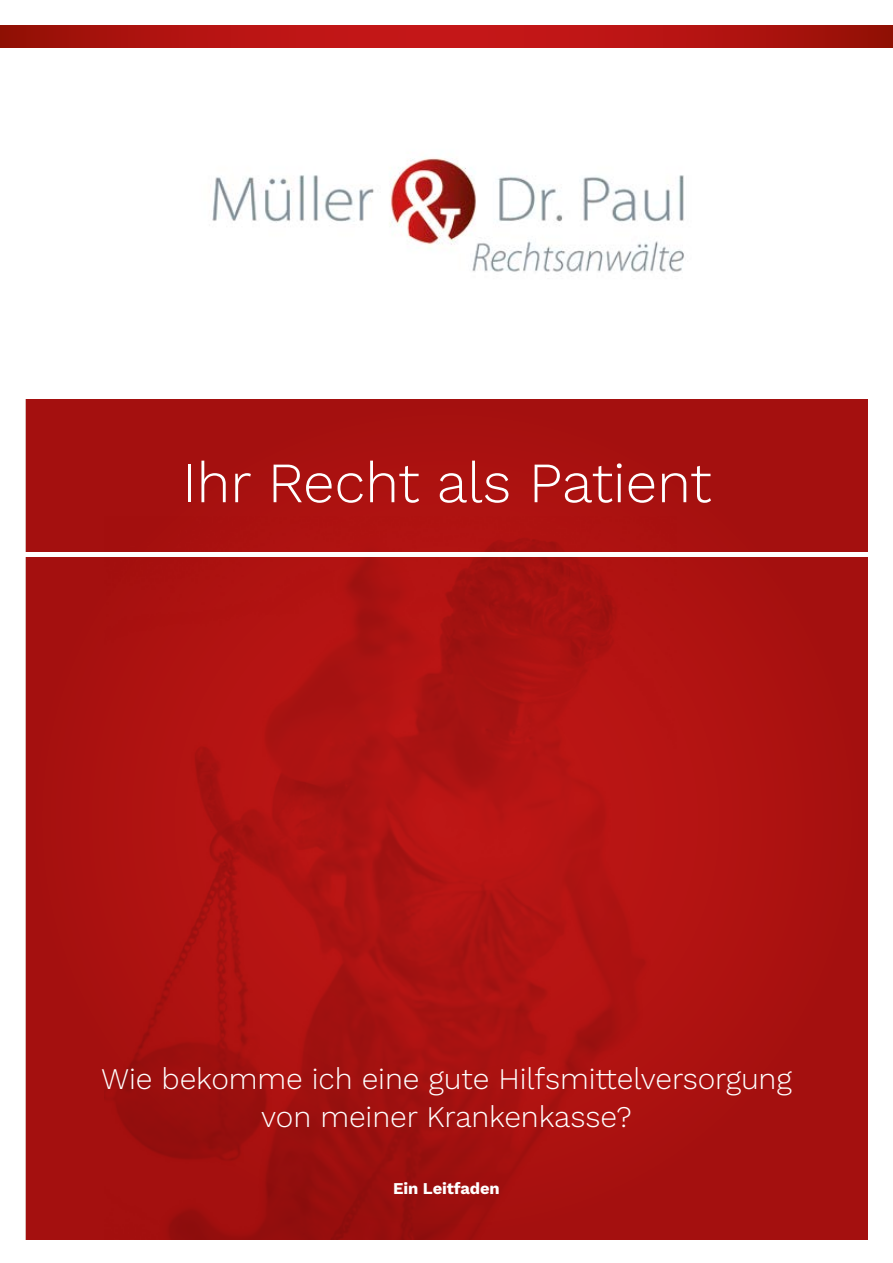
<style>
.page{position:relative;width:893px;height:1263px;background:#fff}
.page>*{position:absolute;margin:0;border:0;box-sizing:border-box;transform-origin:0 0}
.t1{font:300 57px "Work Sans";letter-spacing:-.005em;color:#fff}
.t2{font:300 30px/37.5px "Work Sans";letter-spacing:-.005em;color:#fff;text-align:center}
.t3{font:700 16.5px "Work Sans";letter-spacing:-.005em;color:#fff}
</style>
<div class="page">
<svg style="left:0;top:26px;width:893px;height:22px;background:#b31411"></svg>
<img style="left:212px;top:158px;width:472px;height:114px">
<div style="left:26px;top:399px;width:841px;height:840px;background:#a5100f"></div>
<img style="left:113px;top:516px;width:564px;height:723px">
<div style="left:0;top:552px;width:893px;height:5px;background:#fff"></div>
<h1 class="t1" style="left:182px;top:439px;width:531px">Ihr Recht als Patient</h1>
<p class="t2" style="left:101px;top:1059px;width:692px">Wie bekomme ich eine gute Hilfsmittelversorgung von meiner Krankenkasse?</p>
<p class="t3" style="left:393px;top:1176px;width:108px">Ein Leitfaden</p>
</div>
